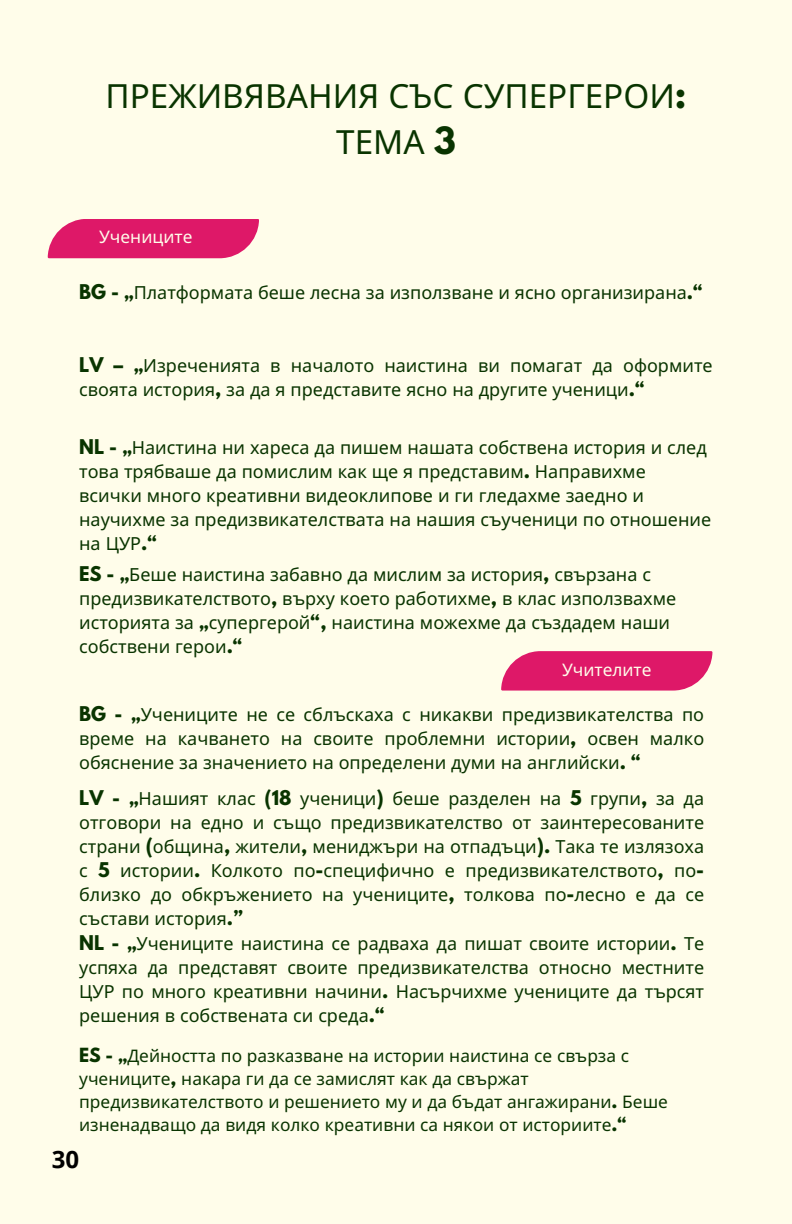
<style>
.page{position:relative;width:792px;height:1224px;background:#fffdea}
.page>*{position:absolute;margin:0;border:0;box-sizing:border-box;transform-origin:0 0}
.t1{font:33.2px/46px "Noto Sans";color:#093400;text-align:center}
.t2{font:700 24px "Open Sans";color:#000}
.t3{font:18px/24px "Noto Sans";color:#093400}
.t4{font:17.2px/23px "Noto Sans";color:#093400}
.t5{font:17.2px "Noto Sans";color:#fffdea}
.s1{font-family:"League Spartan";font-weight:700}
</style>
<div class="page">
<svg style="left:48px;top:219px;width:211px;height:39px;background:#e02972"></svg>
<svg style="left:501px;top:652px;width:211px;height:39px;background:#e02c73"></svg>
<h1 class="t1" style="left:105px;top:72px;width:583px">ПРЕЖИВЯВАНИЯ СЪС СУПЕРГЕРОИ<span class="s1">:<br></span>ТЕМА <span class="s1">3</span></h1>
<p class="t5" style="left:99px;top:224px;width:95px">Учениците</p>
<p class="t3" style="left:79px;top:280px;width:625px"><span class="s1">BG - „</span>Платформата беше лесна за използване и ясно организирана<span class="s1">.“</span></p>
<p class="t3" style="left:79px;top:353px;width:635px"><span class="s1">LV – „</span>Изреченията в началото наистина ви помагат да оформите своята история<span class="s1">,</span> за да я представите ясно на другите ученици<span class="s1">.“</span></p>
<p class="t3" style="left:79px;top:435px;width:634px"><span class="s1">NL - „</span>Наистина ни хареса да пишем нашата собствена история и след това трябваше да помислим как ще я представим<span class="s1">.</span> Направихме всички много креативни видеоклипове и ги гледахме заедно и научихме за предизвикателствата на нашия съученици по отношение на ЦУР<span class="s1">.“</span></p>
<p class="t3" style="left:79px;top:562px;width:599px"><span class="s1">ES - „</span>Беше наистина забавно да мислим за история<span class="s1">,</span> свързана с предизвикателството<span class="s1">,</span> върху което работихме<span class="s1">,</span> в клас използвахме историята за <span class="s1">„</span>супергерой<span class="s1">“,</span> наистина можехме да създадем наши собствени герои<span class="s1">.“</span></p>
<p class="t5" style="left:562px;top:658px;width:91px">Учителите</p>
<p class="t3" style="left:79px;top:702px;width:627px;text-align:justify"><span class="s1">BG - „</span>Учениците не се сблъскаха с никакви предизвикателства по време на качването на своите проблемни истории<span class="s1">,</span> освен малко обяснение за значението на определени думи на английски<span class="s1">. “</span></p>
<p class="t3" style="left:79px;top:786px;width:627px;text-align:justify"><span class="s1">LV - „</span>Нашият клас <span class="s1">(18</span> ученици<span class="s1">)</span> беше разделен на <span class="s1">5</span> групи<span class="s1">,</span> за да отговори на едно и също предизвикателство от заинтересованите страни <span class="s1">(</span>община<span class="s1">,</span> жители<span class="s1">,</span> мениджъри на отпадъци<span class="s1">).</span> Така те излязоха с <span class="s1">5</span> истории<span class="s1">.</span> Колкото по<span class="s1">-</span>специфично е предизвикателството<span class="s1">,</span> по&shy;близко до обкръжението на учениците<span class="s1">,</span> толкова по<span class="s1">-</span>лесно е да се състави история<span class="s1">.”</span></p>
<p class="t3" style="left:79px;top:931px;width:627px;text-align:justify"><span class="s1">NL - „</span>Учениците наистина се радваха да пишат своите истории<span class="s1">.</span> Те успяха да представят своите предизвикателства относно местните ЦУР по много креативни начини<span class="s1">.</span> Насърчихме учениците да търсят решения в собствената си среда<span class="s1">.“</span></p>
<p class="t4" style="left:79px;top:1044px;width:590px"><span class="s1">ES - „</span>Дейността по разказване на истории наистина се свърза с учениците<span class="s1">,</span> накара ги да се замислят как да свържат предизвикателството и решението му и да бъдат ангажирани<span class="s1">.</span> Беше изненадващо да видя колко креативни са някои от историите<span class="s1">.“</span></p>
<h2 class="t2" style="left:52px;top:1142px;width:29px">30</h2>
</div>
